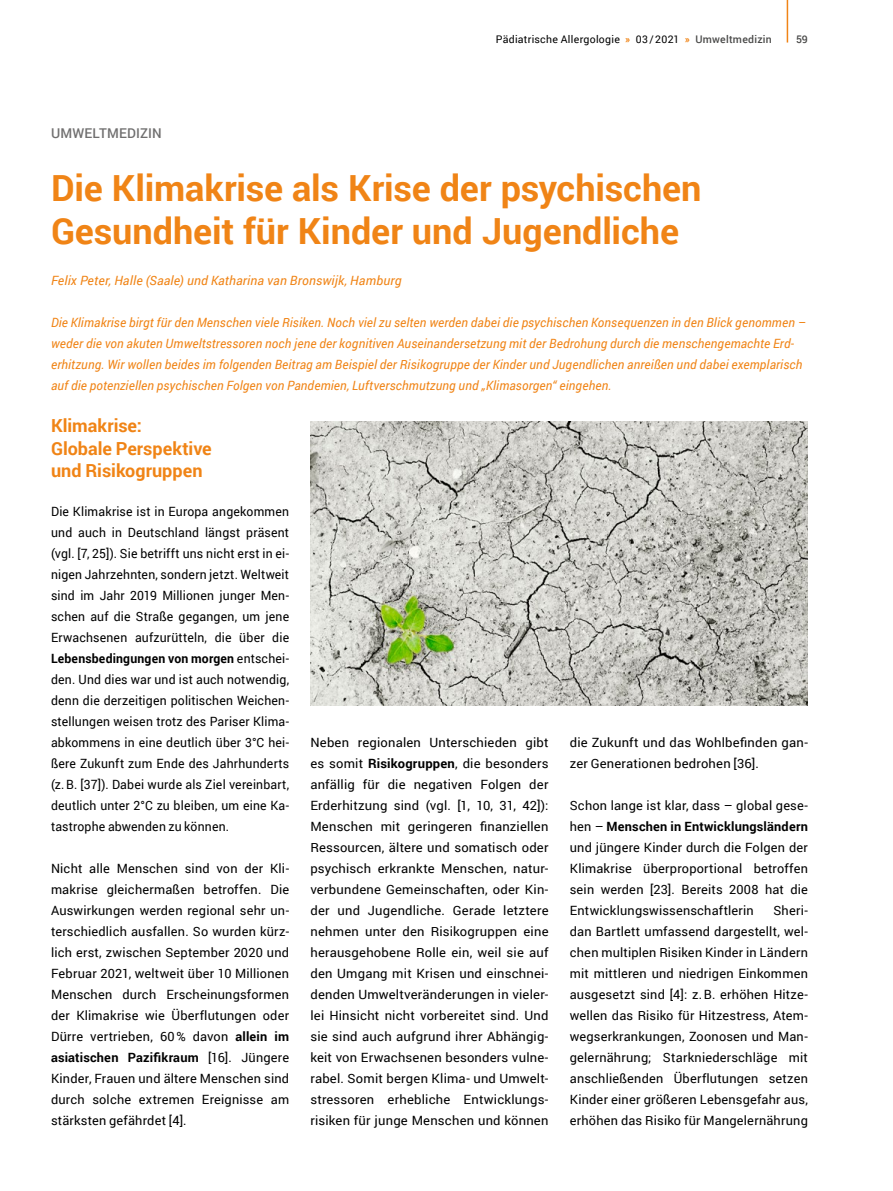
<style>
.page{position:relative;width:893px;height:1191px;background:#fff}
.page>*{position:absolute;margin:0;border:0;box-sizing:border-box;transform-origin:0 0}
.Headline_24_Pt___Rub{font:700 36px/43.2px "Roboto";letter-spacing:-.005em;color:#f08416}
.Zwischenhead_12_Pt{font:700 18px/22.5px "Roboto";color:#f08416}
.Dachzeile{font:500 13.5px "Roboto";letter-spacing:.01em;color:#706f6f}
.Lauftext{font:12.75px/21px "Roboto";letter-spacing:.015em;color:#000;text-align:justify}
.Lauftext-2{font:12.75px/21px "Roboto";letter-spacing:.015em;color:#000;text-align:justify;scale:.96 1}
.Autor___Vorspann__Ru{font:italic 12.75px/21px "Roboto";letter-spacing:.01em;color:#f08416;scale:.96 1}
.Autor___Vorspann__Ru-2{font:italic 12.75px "Roboto";letter-spacing:.01em;color:#f08416}
.t1{font:10.5px "Roboto";letter-spacing:.025em;color:#000}
.t2{font:500 10.5px "Roboto";color:#4a4a49}
.s1{font-weight:700;color:#f08416}
.s2{font-weight:500;color:#4a4a49}
.s3{font-weight:700}
</style>
<div class="page">
<hr style="left:787px;top:0;width:1px;height:43px;background:#f08416">
<img style="left:310px;top:422px;width:498px;height:283px">
<p class="t1" style="left:496px;top:31px;width:277px">Pädiatrische Allergologie <span class="s1">»</span> 03/2021 <span class="s1">»</span> <span class="s2">Umweltmedizin</span></p>
<p class="t2" style="left:796px;top:31px;width:13px">59</p>
<p class="Dachzeile" style="left:51px;top:123px;width:112px">UMWELTMEDIZIN</p>
<p class="Headline_24_Pt___Rub" style="left:51px;top:165px;width:652px">Die Klimakrise als Krise der psychischen<br>Gesundheit für Kinder und Jugendliche</p>
<p class="Autor___Vorspann__Ru-2" style="left:51px;top:272px;width:352px">Felix Peter, Halle (Saale) und Katharina van Bronswijk, Hamburg</p>
<p class="Autor___Vorspann__Ru" style="left:51px;top:312px;width:788px">Die Klimakrise birgt für den Menschen viele Risiken. Noch viel zu selten werden dabei die psychischen Konsequenzen in den Blick genommen – weder die von akuten Umweltstressoren noch jene der kognitiven Auseinandersetzung mit der Bedrohung durch die menschengemachte Erd&shy;erhitzung. Wir wollen beides im folgenden Beitrag am Beispiel der Risikogruppe der Kinder und Jugendlichen anreißen und dabei exemplarisch auf die potenziellen psychischen Folgen von Pandemien, Luftverschmutzung und „Klimasorgen“ eingehen.</p>
<p class="Zwischenhead_12_Pt" style="left:51px;top:414px;width:162px">Klimakrise:<br>Globale Perspektive und Risikogruppen</p>
<p class="Lauftext-2" style="left:51px;top:501px;width:250px">Die Klimakrise ist in Europa angekommen und auch in Deutschland längst präsent (vgl. [7, 25]). Sie betrifft uns nicht erst in ei&shy;nigen Jahrzehnten, sondern jetzt. Weltweit sind im Jahr 2019 Millionen junger Men&shy;schen auf die Straße gegangen, um jene Erwachsenen aufzurütteln, die über die <span class="s3">Lebensbedingungen von morgen</span> entschei&shy;den. Und dies war und ist auch notwendig, denn die derzeitigen politischen Weichen&shy;stellungen weisen trotz des Pariser Klima&shy;abkommens in eine deutlich über 3°C hei&shy;ßere Zukunft zum Ende des Jahrhunderts (z.B. [37]). Dabei wurde als Ziel vereinbart, deutlich unter 2°C zu bleiben, um eine Ka&shy;tastrophe abwenden zu können.</p>
<p class="Lauftext" style="left:51px;top:858px;width:240px">Nicht alle Menschen sind von der Kli&shy;makrise gleichermaßen betroffen. Die Auswirkungen werden regional sehr un&shy;terschiedlich ausfallen. So wurden kürz&shy;lich erst, zwischen September 2020 und Februar 2021, weltweit über 10 Millionen Menschen durch Erscheinungsformen der Klimakrise wie Überflutungen oder Dürre vertrieben, 60% davon <span class="s3">allein im asiatischen Pazifikraum</span> [16]. Jüngere Kinder, Frauen und ältere Menschen sind durch solche extremen Ereignisse am stärksten gefährdet [4].</p>
<p class="Lauftext" style="left:310px;top:732px;width:240px">Neben regionalen Unterschieden gibt es somit <span class="s3">Risikogruppen</span>, die besonders anfällig für die negativen Folgen der Erderhitzung sind (vgl. [1, 10, 31, 42]):<br>Menschen mit geringeren finanziellen Ressourcen, ältere und somatisch oder psychisch erkrankte Menschen, natur&shy;verbundene Gemeinschaften, oder Kin&shy;der und Jugendliche. Gerade letztere nehmen unter den Risikogruppen eine herausgehobene Rolle ein, weil sie auf den Umgang mit Krisen und einschnei&shy;denden Umweltveränderungen in vieler&shy;lei Hinsicht nicht vorbereitet sind. Und sie sind auch aufgrund ihrer Abhängig&shy;keit von Erwachsenen besonders vulne&shy;rabel. Somit bergen Klima- und Umwelt&shy;stressoren erhebliche Entwicklungs&shy;risiken für junge Menschen und können</p>
<p class="Lauftext" style="left:570px;top:732px;width:240px">die Zukunft und das Wohlbefinden gan&shy;zer Generationen bedrohen [36].</p>
<p class="Lauftext" style="left:570px;top:795px;width:240px">Schon lange ist klar, dass – global gese&shy;hen – <span class="s3">Menschen in Entwicklungsländern </span>und jüngere Kinder durch die Folgen der Klimakrise überproportional betroffen sein werden [23]. Bereits 2008 hat die Entwicklungswissenschaftlerin</p>
<p class="Lauftext" style="left:570px;top:900px;width:240px;text-indent:204px">Sheri&shy;dan Bartlett umfassend dargestellt, wel&shy;chen multiplen Risiken Kinder in Ländern mit mittleren und niedrigen Einkommen ausgesetzt sind [4]: z.B. erhöhen Hitze&shy;wellen das Risiko für Hitzestress, Atem&shy;wegserkrankungen, Zoonosen und Man&shy;gelernährung; Starkniederschläge mit anschließenden Überflutungen setzen Kinder einer größeren Lebensgefahr aus, erhöhen das Risiko für Mangelernährung</p>
</div>
